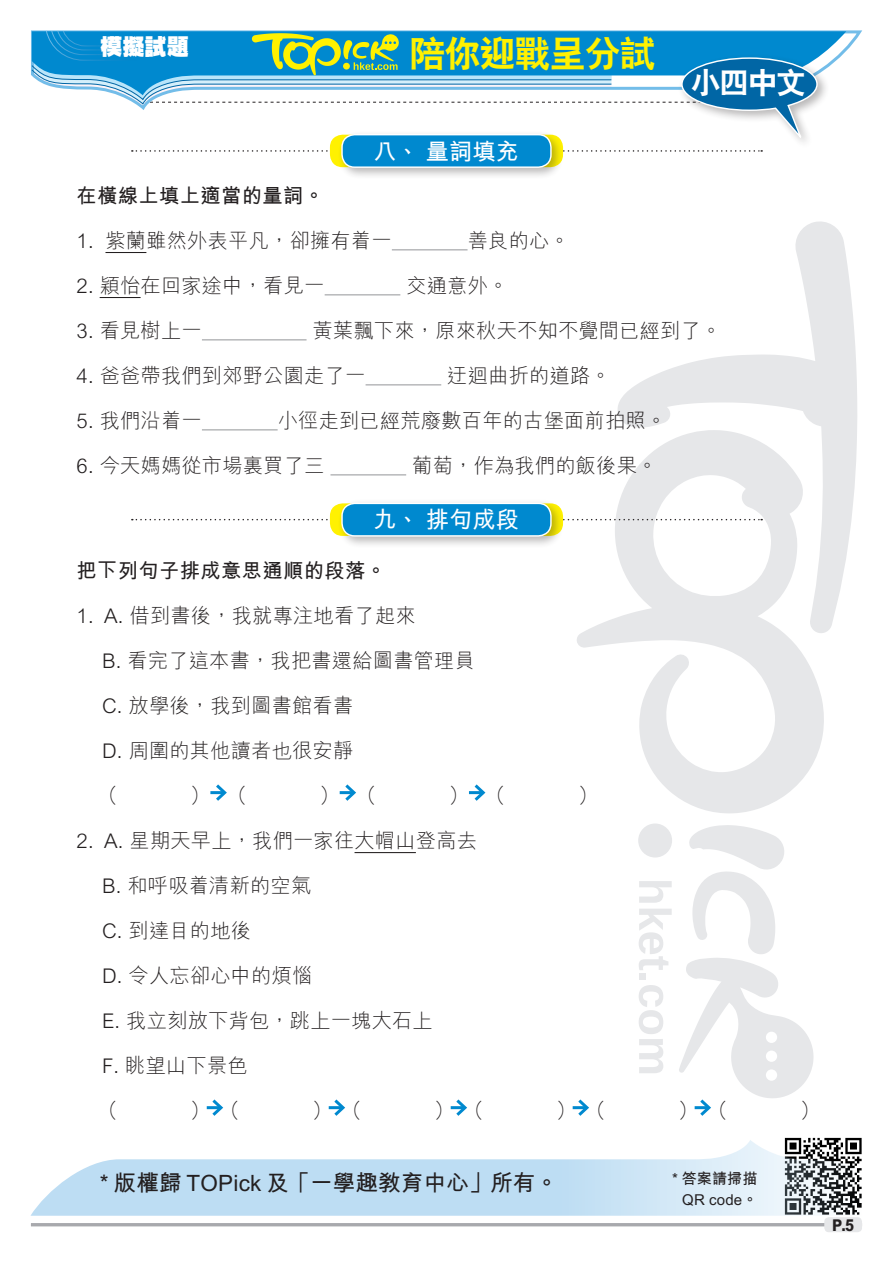
<style>
.page{position:relative;width:893px;height:1263px;background:#fff}
.page>*{position:absolute;margin:0;border:0;box-sizing:border-box;transform-origin:0 0}
.小題eq{font:36px "C Hei 2 Xbold HKSCS";letter-spacing:-.025em;color:#fff101}
.內文{font:30px "C Hei 2 Xbold HKSCS";color:#fff}
.增值題et{font:23.25px "M Hei Bold HKSCS";color:#fff}
.sf_內文{font:22.5px "M Hei Bold HKSCS";letter-spacing:.01em;color:#231f20}
.小題{font:22.2px "C Hei Ultra Bold HKSCS";color:#fff}
.Ex_Text01{font:20.25px "M Hei Light HKSCS";letter-spacing:.01em;color:#231f20}
.Ex_Questions{font:20.25px "M Hei Bold HKSCS";letter-spacing:.02em;color:#231f20}
.t1{font:16.2px "M Hei Xbold HKSCS";color:#231f20;scale:.9 1}
.sf_內文-2{font:15px "M Hei Bold HKSCS";letter-spacing:.01em;color:#231f20}
</style>
<div class="page">
<svg style="left:639px;top:881px;width:33px;height:22px"></svg>
<svg style="left:639px;top:909px;width:33px;height:61px"></svg>
<div style="left:639px;top:974px;width:7px;height:6px;background:#e6e7e9"></div>
<svg style="left:639px;top:985px;width:24px;height:88px"></svg>
<div style="left:638px;top:823px;width:34px;height:34px;background:#e6e7e9;border-radius:50%"></div>
<svg style="left:617px;top:221px;width:240px;height:411px"></svg>
<svg style="left:577px;top:430px;width:248px;height:383px"></svg>
<svg style="left:818px;top:31px;width:28px;height:36px"></svg>
<div style="left:678px;top:53px;width:151px;height:97px;background:#231f20;opacity:.32"></div>
<img style="left:784px;top:1137px;width:78px;height:71px">
<svg style="left:30px;top:1140px;width:831px;height:76px;fill:#c0ddf3"></svg>
<hr style="left:31px;top:1223px;width:831px;height:3px;background:#a8a9ad">
<div style="left:824px;top:1217px;width:38px;height:15px;background:#e6e7e9;border-radius:4px"></div>
<svg style="left:31px;top:30px;width:787px;height:122px"></svg>
<div style="left:330px;top:135px;width:233px;height:32px;background:#fff101;border-radius:13px"></div>
<div style="left:337px;top:130px;width:227px;height:50px;background:#231f20;opacity:.32"></div>
<div style="left:342px;top:135px;width:209px;height:32px;background:#0089cf;border-radius:13px"></div>
<div style="left:341px;top:134px;width:211px;height:34px;border:1px solid #fff;border-radius:13px"></div>
<hr style="left:105px;top:252px;width:41px;height:1px;background:#231f20">
<hr style="left:100px;top:297px;width:41px;height:1px;background:#231f20">
<hr style="left:355px;top:852px;width:61px;height:1px;background:#231f20">
<hr style="left:392px;top:249px;width:76px;height:1px;background:#939598">
<hr style="left:325px;top:294px;width:75px;height:1px;background:#939598">
<hr style="left:202px;top:339px;width:105px;height:1px;background:#939598">
<hr style="left:366px;top:384px;width:75px;height:1px;background:#939598">
<hr style="left:202px;top:429px;width:76px;height:1px;background:#939598">
<hr style="left:330px;top:474px;width:76px;height:1px;background:#939598">
<hr style="left:210px;top:791px;width:15px;height:3px;background:#0089cf">
<svg style="left:213px;top:784px;width:14px;height:17px"></svg>
<hr style="left:340px;top:791px;width:14px;height:3px;background:#0089cf">
<svg style="left:342px;top:784px;width:14px;height:17px"></svg>
<hr style="left:469px;top:791px;width:14px;height:3px;background:#0089cf">
<svg style="left:471px;top:784px;width:15px;height:17px"></svg>
<hr style="left:207px;top:1106px;width:14px;height:3px;background:#0089cf">
<svg style="left:209px;top:1099px;width:15px;height:17px"></svg>
<hr style="left:329px;top:1106px;width:14px;height:3px;background:#0089cf">
<svg style="left:331px;top:1099px;width:14px;height:17px"></svg>
<hr style="left:451px;top:1106px;width:14px;height:3px;background:#0089cf">
<svg style="left:453px;top:1099px;width:14px;height:17px"></svg>
<hr style="left:573px;top:1106px;width:14px;height:3px;background:#0089cf">
<svg style="left:575px;top:1099px;width:14px;height:17px"></svg>
<svg style="left:679px;top:825px;width:135px;height:291px"></svg>
<svg style="left:132px;top:519px;width:630px;height:1px"></svg>
<div style="left:330px;top:503px;width:233px;height:33px;background:#fff101;border-radius:13px"></div>
<div style="left:337px;top:499px;width:227px;height:50px;background:#231f20;opacity:.32"></div>
<div style="left:342px;top:503px;width:209px;height:33px;background:#0089cf;border-radius:13px"></div>
<div style="left:341px;top:503px;width:211px;height:34px;border:1px solid #fff;border-radius:13px"></div>
<p class="小題" style="left:100px;top:32px;width:90px">模擬試題</p>
<p class="小題eq" style="left:409px;top:30px;width:248px">陪你迎戰呈分試</p>
<p class="增值題et" style="left:373px;top:134px;width:147px">八、 量詞填充</p>
<p class="內文" style="left:691px;top:63px;width:117px">小四中文</p>
<p class="Ex_Questions" style="left:77px;top:181px;width:249px">在橫線上填上適當的量詞。</p>
<p class="Ex_Text01" style="left:77px;top:226px;width:317px">1. 紫蘭雖然外表平凡，卻擁有着一</p>
<p class="Ex_Text01" style="left:468px;top:226px;width:104px">善良的心。</p>
<p class="Ex_Text01" style="left:77px;top:271px;width:249px">2. 穎怡在回家途中，看見一</p>
<p class="Ex_Text01" style="left:406px;top:271px;width:104px">交通意外。</p>
<p class="Ex_Text01" style="left:77px;top:316px;width:127px">3. 看見樹上一</p>
<p class="Ex_Text01" style="left:313px;top:316px;width:410px">黃葉飄下來，原來秋天不知不覺間已經到了。</p>
<p class="Ex_Text01" style="left:77px;top:361px;width:290px">4. 爸爸帶我們到郊野公園走了一</p>
<p class="Ex_Text01" style="left:447px;top:361px;width:165px">迂迴曲折的道路。</p>
<p class="Ex_Text01" style="left:77px;top:406px;width:127px">5. 我們沿着一</p>
<p class="Ex_Text01" style="left:278px;top:406px;width:390px">小徑走到已經荒廢數百年的古堡面前拍照。</p>
<p class="Ex_Text01" style="left:77px;top:451px;width:249px">6. 今天媽媽從市場裏買了三</p>
<p class="Ex_Text01" style="left:412px;top:451px;width:247px">葡萄，作為我們的飯後果。</p>
<p class="增值題et" style="left:373px;top:503px;width:147px">九、 排句成段</p>
<p class="Ex_Questions" style="left:77px;top:556px;width:311px">把下列句子排成意思通順的段落。</p>
<p class="Ex_Text01" style="left:77px;top:601px;width:341px">1. A. 借到書後，我就專注地看了起來</p>
<p class="Ex_Text01" style="left:102px;top:646px;width:374px">B. 看完了這本書，我把書還給圖書管理員</p>
<p class="Ex_Text01" style="left:102px;top:691px;width:253px">C. 放學後，我到圖書館看書</p>
<p class="Ex_Text01" style="left:102px;top:736px;width:253px">D. 周圍的其他讀者也很安靜</p>
<p class="Ex_Text01" style="left:98px;top:781px;width:22px">（</p>
<p class="Ex_Text01" style="left:190px;top:781px;width:59px">） （</p>
<p class="Ex_Text01" style="left:319px;top:781px;width:59px">） （</p>
<p class="Ex_Text01" style="left:448px;top:781px;width:59px">） （</p>
<p class="Ex_Text01" style="left:578px;top:781px;width:22px">）</p>
<p class="Ex_Text01" style="left:77px;top:826px;width:402px">2. A. 星期天早上，我們一家往大帽山登高去</p>
<p class="Ex_Text01" style="left:102px;top:871px;width:211px">B. 和呼吸着清新的空氣</p>
<p class="Ex_Text01" style="left:102px;top:916px;width:150px">C. 到達目的地後</p>
<p class="Ex_Text01" style="left:102px;top:961px;width:212px">D. 令人忘卻心中的煩惱</p>
<p class="Ex_Text01" style="left:102px;top:1006px;width:332px">E. 我立刻放下背包，跳上一塊大石上</p>
<p class="Ex_Text01" style="left:102px;top:1051px;width:147px">F. 眺望山下景色</p>
<p class="Ex_Text01" style="left:98px;top:1096px;width:22px">（</p>
<p class="Ex_Text01" style="left:190px;top:1096px;width:52px">）（</p>
<p class="Ex_Text01" style="left:312px;top:1096px;width:52px">）（</p>
<p class="Ex_Text01" style="left:434px;top:1096px;width:52px">）（</p>
<p class="Ex_Text01" style="left:556px;top:1096px;width:52px">）（</p>
<p class="Ex_Text01" style="left:678px;top:1096px;width:52px">）（</p>
<p class="Ex_Text01" style="left:800px;top:1096px;width:22px">）</p>
<p class="sf_內文" style="left:100px;top:1166px;width:460px">* 版權歸 TOPick 及「一學趣教育中心」所有。</p>
<p class="sf_內文-2" style="left:672px;top:1167px;width:87px">* 答案請掃描</p>
<p class="sf_內文-2" style="left:682px;top:1188px;width:77px">QR code。</p>
<p class="t1" style="left:832px;top:1214px;width:26px">P.5</p>
</div>
